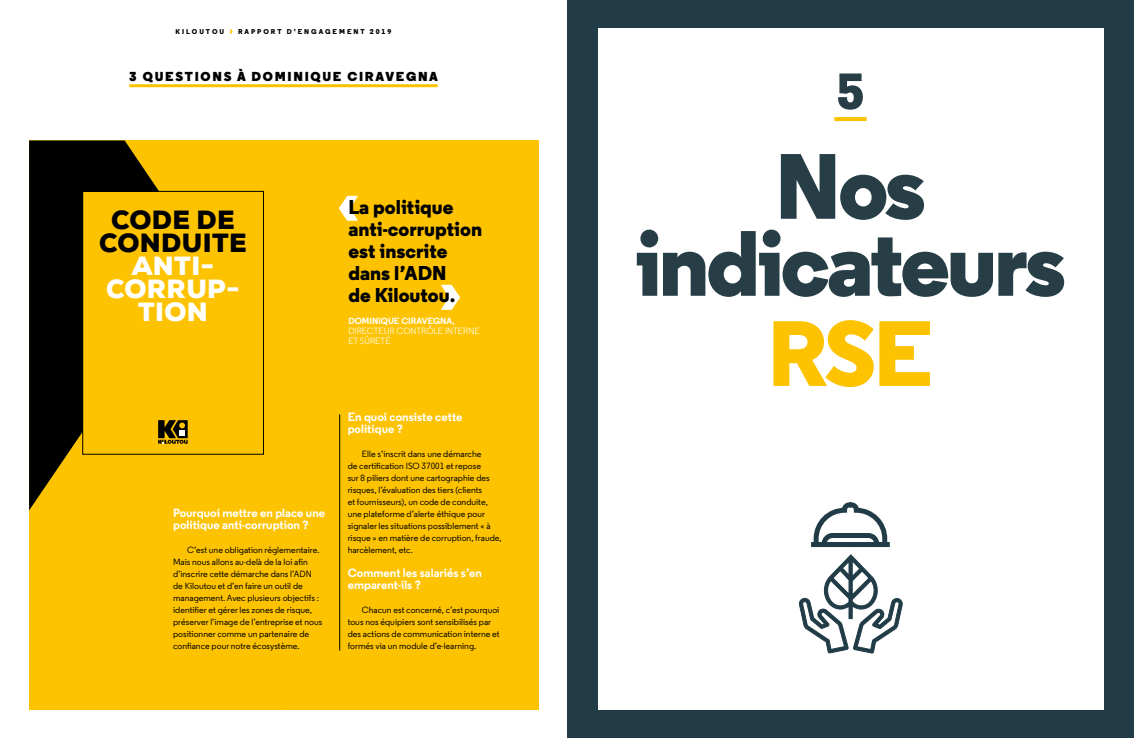
<style>
.page{position:relative;width:1134px;height:738px;background:#fff}
.page>*{position:absolute;margin:0;border:0;box-sizing:border-box;transform-origin:0 0}
.t1{font:800 92.3px/76.9px "Regular";letter-spacing:-.035em;color:#273e47;text-align:center}
.t2{font:800 92.3px "Regular";color:#fdc300}
.t3{font:800 50.7px "Regular";color:#273e47}
.t4{font:900 25.5px/23.2px "Nexa";letter-spacing:.015em;color:#fff;text-align:center}
.t5{font:800 20px/22px "Regular";color:#000}
.t6{font:900 13px "Regular";letter-spacing:.13em;color:#000}
.t7{font:700 12px/12px "Regular";color:#fff}
.t8{font:500 9px/12px "Regular";color:#000}
.t9{font:9px/10px "Regular";color:#fff}
.t10{font:800 7px "Regular";letter-spacing:.28em;color:#000}
.s1{color:#000}
.s2{font-weight:700}
</style>
<div class="page">
<div style="left:567px;top:0;width:567px;height:737px;background:#213c47"></div>
<div style="left:598px;top:28px;width:506px;height:681px;background:#fff"></div>
<svg style="left:834px;top:117px;width:33px;height:4px"></svg>
<svg style="left:798px;top:502px;width:105px;height:151px"></svg>
<svg style="left:229px;top:29px;width:4px;height:5px"></svg>
<div style="left:29px;top:140px;width:510px;height:569px;background:#fdc300"></div>
<svg style="left:29px;top:140px;width:129px;height:370px;fill:#000"></svg>
<svg style="left:339px;top:196px;width:19px;height:25px"></svg>
<svg style="left:441px;top:284px;width:19px;height:25px"></svg>
<hr style="left:129px;top:84px;width:309px;height:3px;background:#fdc300">
<svg style="left:82px;top:190px;width:182px;height:265px"></svg>
<hr style="left:339px;top:414px;width:1px;height:236px;background:#000">
<p class="t10" style="left:176px;top:27px;width:50px">KILOUTOU</p>
<p class="t10" style="left:238px;top:27px;width:155px">RAPPORT D’ENGAGEMENT 2019</p>
<p class="t6" style="left:129px;top:68px;width:310px">3 QUESTIONS À DOMINIQUE CIRAVEGNA</p>
<p class="t4" style="left:99px;top:208px;width:149px"><span class="s1">CODE DE<br>CONDUITE<br></span>ANTI-<br>CORRUP-<br>TION</p>
<p class="t5" style="left:348px;top:196px;width:135px">La politique anti-corruption est inscrite dans l’ADN<br>de Kiloutou.</p>
<p class="t9" style="left:348px;top:316px;width:133px"><span class="s2">DOMINIQUE CIRAVEGNA,<br></span>DIRECTEUR CONTRÔLE INTERNE<br>ET SÛRETÉ</p>
<p class="t7" style="left:173px;top:506px;width:154px">Pourquoi mettre en place une politique anti-corruption ?</p>
<p class="t8" style="left:173px;top:543px;width:151px;text-indent:14px">C’est une obligation réglementaire.<br>Mais nous allons au-delà de la loi afin d’inscrire cette démarche dans l’ADN de Kiloutou et d’en faire un outil de management. Avec plusieurs objectifs : identifier et gérer les zones de risque, préserver l’image de l’entreprise et nous positionner comme un partenaire de confiance pour notre écosystème.</p>
<p class="t7" style="left:348px;top:410px;width:116px">En quoi consiste cette politique ?</p>
<p class="t8" style="left:348px;top:447px;width:156px;text-indent:14px">Elle s’inscrit dans une démarche<br>de certification ISO 37001 et repose<br>sur 8 piliers dont une cartographie des risques, l’évaluation des tiers (clients<br>et fournisseurs), un code de conduite, une plateforme d’alerte éthique pour signaler les situations possiblement « à risque » en matière de corruption, fraude, harcèlement, etc.</p>
<p class="t7" style="left:348px;top:566px;width:136px">Comment les salariés s’en emparent-ils ?</p>
<p class="t8" style="left:348px;top:603px;width:153px;text-indent:14px">Chacun est concerné, c’est pourquoi tous nos équipiers sont sensibilisés par des actions de communication interne et formés via un module d’e-learning.</p>
<p class="t3" style="left:836px;top:59px;width:30px">5</p>
<p class="t1" style="left:635px;top:149px;width:433px">Nos indicateurs</p>
<p class="t2" style="left:767px;top:294px;width:167px">RSE</p>
</div>
